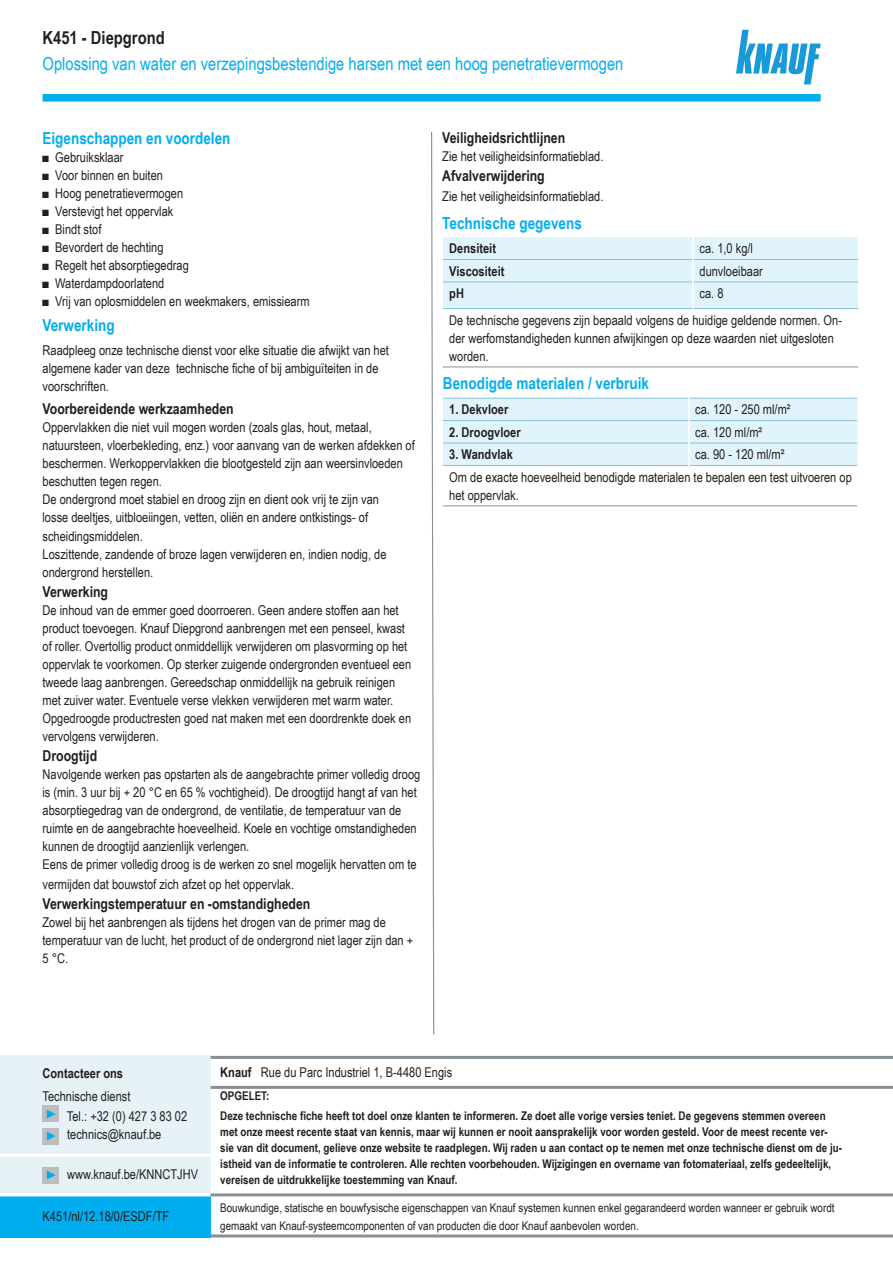
<style>
.page{position:relative;width:893px;height:1263px;background:#fff}
.page>*{position:absolute;margin:0;border:0;box-sizing:border-box;transform-origin:0 0}
.t1{font:18px "Arial Narrow";color:#00aeef}
.t2{font:700 18px "Arial Narrow";color:#231f20}
.Text_TB{font:700 16.5px "Arial Narrow";color:#00aeef}
.Ue3_Beschreibung_11{font:700 16.5px "Arial Narrow";color:#00aeef}
.Text_TB-2{font:700 15px "Arial Narrow";color:#231f20}
.Aufz_Eigenschaften_1{font:700 15px "Arial Narrow";color:#231f20}
.Ue4_Beschreibung_10{font:700 15px "Arial Narrow";color:#231f20}
.Text_TB-3{font:13.5px/18px "Arial Narrow";color:#231f20}
.Tab_Kopf_TB{font:13.5px "Arial Narrow";color:#231f20}
.Ue4_Beschreibung_10-2{font:13.5px/18px "Arial Narrow";color:#231f20}
.Aufz_Eigenschaften_1-2{font:13.5px/18px "Arial Narrow";color:#231f20}
.Text_TB-4{font:700 13.5px "Arial Narrow";color:#231f20}
.Tab_Kopf_TB-2{font:700 13.5px "Arial Narrow";color:#231f20}
.Tab_Kopf_TB-3{font:700 12px/16px "Arial Narrow";color:#231f20}
.Tab_Kopf_TB-4{font:12px/18px "Arial Narrow";color:#231f20}
.s1{font-weight:700}
</style>
<div class="page">
<div style="left:0;top:1056px;width:210px;height:139px;background:#e7f2f7"></div>
<div style="left:0;top:1195px;width:210px;height:42px;background:#00aeef"></div>
<hr style="left:0;top:1154px;width:211px;height:3px;background:#fff">
<hr style="left:0;top:1193px;width:211px;height:3px;background:#fff">
<hr style="left:211px;top:1056px;width:682px;height:3px;background:#869096">
<hr style="left:211px;top:1086px;width:682px;height:3px;background:#869096">
<hr style="left:211px;top:1193px;width:682px;height:3px;background:#869096">
<hr style="left:211px;top:1234px;width:682px;height:3px;background:#869096">
<div style="left:43px;top:1105px;width:16px;height:16px;background:#bcbdc0"></div>
<div style="left:43px;top:1128px;width:16px;height:16px;background:#bcbdc0"></div>
<div style="left:43px;top:1167px;width:16px;height:16px;background:#bcbdc0"></div>
<svg style="left:47px;top:1110px;width:9px;height:8px"></svg>
<svg style="left:47px;top:1131px;width:9px;height:9px"></svg>
<svg style="left:47px;top:1170px;width:9px;height:9px"></svg>
<svg style="left:431px;top:131px;width:4px;height:904px"></svg>
<div style="left:43px;top:94px;width:778px;height:8px;background:#00aeef"></div>
<svg style="left:736px;top:30px;width:85px;height:54px"></svg>
<div style="left:443px;top:237px;width:416px;height:71px;background:#e1f4fc"></div>
<hr style="left:443px;top:259px;width:249px;height:1px;background:#89c0d9">
<hr style="left:694px;top:259px;width:164px;height:1px;background:#89c0d9">
<hr style="left:443px;top:282px;width:249px;height:1px;background:#89c0d9">
<hr style="left:694px;top:282px;width:164px;height:1px;background:#89c0d9">
<hr style="left:443px;top:308px;width:249px;height:1px;background:#89c0d9">
<hr style="left:694px;top:308px;width:164px;height:1px;background:#89c0d9">
<hr style="left:443px;top:367px;width:250px;height:1px;background:#869096">
<hr style="left:693px;top:367px;width:165px;height:1px;background:#869096">
<hr style="left:692px;top:237px;width:2px;height:22px;background:#fff">
<hr style="left:692px;top:259px;width:2px;height:23px;background:#fff">
<hr style="left:692px;top:282px;width:2px;height:27px;background:#fff">
<div style="left:443px;top:399px;width:414px;height:66px;background:#e1f4fc"></div>
<hr style="left:443px;top:398px;width:245px;height:1px;background:#89c0d9">
<hr style="left:690px;top:398px;width:167px;height:1px;background:#89c0d9">
<hr style="left:443px;top:420px;width:245px;height:1px;background:#89c0d9">
<hr style="left:690px;top:420px;width:167px;height:1px;background:#89c0d9">
<hr style="left:443px;top:443px;width:245px;height:1px;background:#89c0d9">
<hr style="left:690px;top:443px;width:167px;height:1px;background:#89c0d9">
<hr style="left:443px;top:465px;width:245px;height:1px;background:#89c0d9">
<hr style="left:690px;top:465px;width:167px;height:1px;background:#89c0d9">
<hr style="left:443px;top:505px;width:246px;height:1px;background:#869096">
<hr style="left:689px;top:505px;width:168px;height:1px;background:#869096">
<hr style="left:688px;top:398px;width:2px;height:23px;background:#fff">
<hr style="left:688px;top:421px;width:2px;height:22px;background:#fff">
<hr style="left:688px;top:443px;width:2px;height:23px;background:#fff">
<p class="t2" style="left:43px;top:25px;width:124px">K451 - Diepgrond</p>
<p class="t1" style="left:43px;top:51px;width:582px">Oplossing van water en verzepingsbestendige harsen met een hoog penetratievermogen</p>
<p class="Ue3_Beschreibung_11" style="left:43px;top:125px;width:189px">Eigenschappen en voordelen</p>
<p class="Text_TB-3" style="left:43px;top:147px;width:83px">■ Gebruiksklaar</p>
<p class="Text_TB-3" style="left:43px;top:165px;width:122px">■ Voor binnen en buiten</p>
<p class="Text_TB-3" style="left:43px;top:183px;width:142px">■ Hoog penetratievermogen</p>
<p class="Text_TB-3" style="left:43px;top:201px;width:132px">■ Verstevigt het oppervlak</p>
<p class="Text_TB-3" style="left:43px;top:219px;width:60px">■ Bindt stof</p>
<p class="Text_TB-3" style="left:43px;top:237px;width:123px">■ Bevordert de hechting</p>
<p class="Text_TB-3" style="left:43px;top:255px;width:148px">■ Regelt het absorptiegedrag</p>
<p class="Text_TB-3" style="left:43px;top:273px;width:123px">■ Waterdampdoorlatend</p>
<p class="Text_TB-3" style="left:43px;top:291px;width:269px">■ Vrij van oplosmiddelen en weekmakers, emissiearm</p>
<p class="Ue3_Beschreibung_11" style="left:43px;top:313px;width:74px">Verwerking</p>
<p class="Ue4_Beschreibung_10-2" style="left:43px;top:341px;width:348px">Raadpleeg onze technische dienst voor elke situatie die afwijkt van het algemene kader van deze technische fiche of bij ambiguïteiten in de voorschriften.</p>
<p class="Ue4_Beschreibung_10" style="left:43px;top:398px;width:193px">Voorbereidende werkzaamheden</p>
<p class="Text_TB-3" style="left:43px;top:418px;width:374px">Oppervlakken die niet vuil mogen worden (zoals glas, hout, metaal, natuursteen, vloerbekleding, enz.) voor aanvang van de werken afdekken of beschermen. Werkoppervlakken die blootgesteld zijn aan weersinvloeden beschutten tegen regen.</p>
<p class="Text_TB-3" style="left:43px;top:490px;width:338px">De ondergrond moet stabiel en droog zijn en dient ook vrij te zijn van losse deeltjes, uitbloeiingen, vetten, oliën en andere ontkistings- of scheidingsmiddelen.</p>
<p class="Text_TB-3" style="left:43px;top:544px;width:346px">Loszittende, zandende of broze lagen verwijderen en, indien nodig, de ondergrond herstellen.</p>
<p class="Text_TB-2" style="left:43px;top:580px;width:67px">Verwerking</p>
<p class="Text_TB-3" style="left:43px;top:600px;width:370px">De inhoud van de emmer goed doorroeren. Geen andere stoffen aan het product toevoegen. Knauf Diepgrond aanbrengen met een penseel, kwast of roller. Overtollig product onmiddellijk verwijderen om plasvorming op het oppervlak te voorkomen. Op sterker zuigende ondergronden eventueel een tweede laag aanbrengen. Gereedschap onmiddellijk na gebruik reinigen met zuiver water. Eventuele verse vlekken verwijderen met warm water.<br>Opgedroogde productresten goed nat maken met een doordrenkte doek en vervolgens verwijderen.</p>
<p class="Text_TB-2" style="left:43px;top:744px;width:56px">Droogtijd</p>
<p class="Text_TB-3" style="left:43px;top:764px;width:379px">Navolgende werken pas opstarten als de aangebrachte primer volledig droog is (min. 3 uur bij + 20 °C en 65 % vochtigheid). De droogtijd hangt af van het absorptiegedrag van de ondergrond, de ventilatie, de temperatuur van de ruimte en de aangebrachte hoeveelheid. Koele en vochtige omstandigheden kunnen de droogtijd aanzienlijk verlengen.</p>
<p class="Text_TB-3" style="left:43px;top:853px;width:376px;line-height:20px">Eens de primer volledig droog is de werken zo snel mogelijk hervatten om te vermijden dat bouwstof zich afzet op het oppervlak.</p>
<p class="Text_TB-2" style="left:43px;top:892px;width:269px">Verwerkingstemperatuur en -omstandigheden</p>
<p class="Aufz_Eigenschaften_1-2" style="left:43px;top:912px;width:372px">Zowel bij het aanbrengen als tijdens het drogen van de primer mag de temperatuur van de lucht, het product of de ondergrond niet lager zijn dan +<br>5 °C.</p>
<p class="Aufz_Eigenschaften_1" style="left:442px;top:126px;width:125px">Veiligheidsrichtlijnen</p>
<p class="Text_TB-3" style="left:442px;top:146px;width:163px">Zie het veiligheidsinformatieblad.</p>
<p class="Aufz_Eigenschaften_1" style="left:442px;top:164px;width:104px">Afvalverwijdering</p>
<p class="Text_TB-3" style="left:442px;top:186px;width:163px">Zie het veiligheidsinformatieblad.</p>
<p class="Text_TB" style="left:442px;top:210px;width:141px">Technische gegevens</p>
<p class="Text_TB-4" style="left:449px;top:238px;width:48px">Densiteit</p>
<p class="Text_TB-3" style="left:699px;top:239px;width:55px">ca. 1,0 kg/l</p>
<p class="Text_TB-4" style="left:449px;top:261px;width:57px">Viscositeit</p>
<p class="Text_TB-3" style="left:699px;top:261px;width:65px">dunvloeibaar</p>
<p class="Text_TB-4" style="left:449px;top:283px;width:16px">pH</p>
<p class="Text_TB-3" style="left:699px;top:284px;width:26px">ca. 8</p>
<p class="Text_TB-3" style="left:449px;top:310px;width:394px">De technische gegevens zijn bepaald volgens de huidige geldende normen. On&shy;der werfomstandigheden kunnen afwijkingen op deze waarden niet uitgesloten worden.</p>
<p class="Text_TB" style="left:443px;top:371px;width:208px">Benodigde materialen / verbruik</p>
<p class="Text_TB-4" style="left:449px;top:399px;width:61px">1. Dekvloer</p>
<p class="Text_TB-3" style="left:695px;top:400px;width:97px">ca. 120 - 250 ml/m²</p>
<p class="Text_TB-4" style="left:449px;top:422px;width:73px">2. Droogvloer</p>
<p class="Text_TB-3" style="left:695px;top:422px;width:69px">ca. 120 ml/m²</p>
<p class="Text_TB-4" style="left:449px;top:444px;width:65px">3. Wandvlak</p>
<p class="Text_TB-3" style="left:695px;top:445px;width:91px">ca. 90 - 120 ml/m²</p>
<p class="Text_TB-3" style="left:449px;top:467px;width:404px">Om de exacte hoeveelheid benodigde materialen te bepalen een test uitvoeren op het oppervlak.</p>
<p class="Tab_Kopf_TB-2" style="left:43px;top:1063px;width:82px">Contacteer ons</p>
<p class="Tab_Kopf_TB" style="left:43px;top:1086px;width:89px">Technische dienst</p>
<p class="Tab_Kopf_TB" style="left:67px;top:1106px;width:122px">Tel.: +32 (0) 427 3 83 02</p>
<p class="Tab_Kopf_TB" style="left:67px;top:1124px;width:96px">technics@knauf.be</p>
<p class="Tab_Kopf_TB" style="left:67px;top:1164px;width:133px">www.knauf.be/KNNCTJHV</p>
<p class="Tab_Kopf_TB" style="left:43px;top:1206px;width:128px">K451/nl/12.18/0/ESDF/TF</p>
<p class="Tab_Kopf_TB" style="left:220px;top:1062px;width:233px"><span class="s1">Knauf</span> Rue du Parc Industriel 1, B-4480 Engis</p>
<p class="Tab_Kopf_TB-3" style="left:220px;top:1087px;width:51px">OPGELET:</p>
<p class="Tab_Kopf_TB-3" style="left:220px;top:1107px;width:623px">Deze technische fiche heeft tot doel onze klanten te informeren. Ze doet alle vorige versies teniet. De gegevens stemmen overeen met onze meest recente staat van kennis, maar wij kunnen er nooit aansprakelijk voor worden gesteld. Voor de meest recente ver&shy;sie van dit document, gelieve onze website te raadplegen. Wij raden u aan contact op te nemen met onze technische dienst om de ju&shy;istheid van de informatie te controleren. Alle rechten voorbehouden. Wijzigingen en overname van fotomateriaal, zelfs gedeeltelijk, vereisen de uitdrukkelijke toestemming van Knauf.</p>
<p class="Tab_Kopf_TB-4" style="left:220px;top:1198px;width:616px">Bouwkundige, statische en bouwfysische eigenschappen van Knauf systemen kunnen enkel gegarandeerd worden wanneer er gebruik wordt gemaakt van Knauf-systeemcomponenten of van producten die door Knauf aanbevolen worden.</p>
</div>
